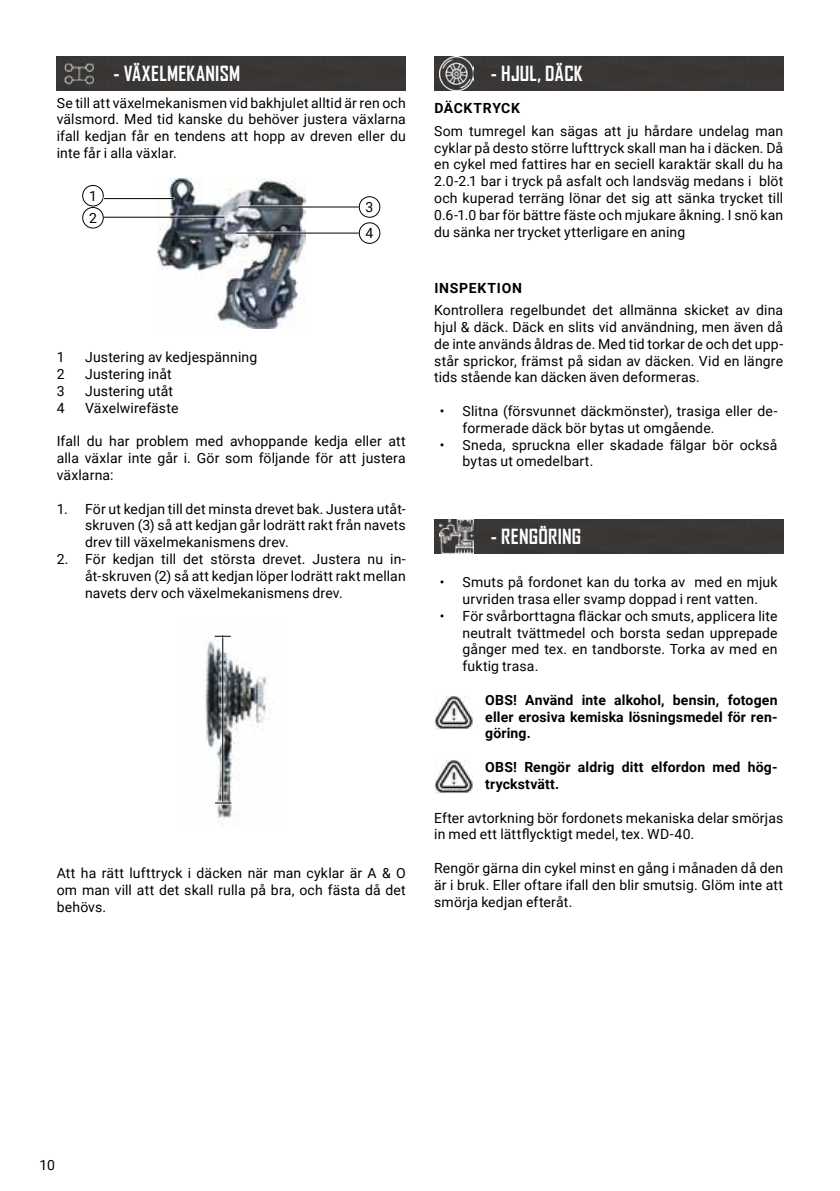
<style>
.page{position:relative;width:840px;height:1191px;background:#fff}
.page>*{position:absolute;margin:0;border:0;box-sizing:border-box;transform-origin:0 0}
.t1{font:700 20px "Agency FB";letter-spacing:.01em;color:#fff}
.t2{font:14px/16.8px "Roboto";letter-spacing:.01em;color:#000;text-align:justify}
.t3{font:700 14px/16.8px "Roboto";letter-spacing:.01em;color:#000;text-align:justify}
.t4{font:700 14px "Roboto";letter-spacing:.05em;color:#000}
.t5{font:700 14px "Roboto";letter-spacing:.04em;color:#000}
</style>
<div class="page">
<div style="left:57px;top:57px;width:348px;height:34px;background:#393635"></div>
<img style="left:62px;top:57px;width:34px;height:34px">
<img style="left:157px;top:178px;width:148px;height:150px">
<img style="left:205px;top:640px;width:62px;height:185px">
<div style="left:82px;top:185px;width:22px;height:21px;border:1px solid #000;border-radius:50%"></div>
<hr style="left:103px;top:197px;width:72px;height:3px;background:#fff;opacity:.58">
<hr style="left:104px;top:198px;width:70px;height:1px;background:#000">
<hr style="left:103px;top:216px;width:122px;height:3px;background:#fff;opacity:.58">
<hr style="left:104px;top:217px;width:120px;height:1px;background:#000">
<hr style="left:237px;top:205px;width:122px;height:3px;background:#fff;opacity:.58">
<hr style="left:238px;top:206px;width:120px;height:1px;background:#000">
<hr style="left:234px;top:231px;width:125px;height:4px;background:#fff;opacity:.58">
<hr style="left:235px;top:233px;width:123px;height:1px;background:#000">
<div style="left:82px;top:207px;width:22px;height:21px;border:1px solid #000;border-radius:50%"></div>
<div style="left:358px;top:196px;width:22px;height:22px;border:1px solid #000;border-radius:50%"></div>
<div style="left:358px;top:222px;width:22px;height:22px;border:1px solid #000;border-radius:50%"></div>
<div style="left:434px;top:57px;width:348px;height:34px;background:#393635"></div>
<img style="left:439px;top:57px;width:34px;height:34px">
<div style="left:434px;top:519px;width:348px;height:34px;background:#393635"></div>
<img style="left:439px;top:519px;width:34px;height:34px">
<hr style="left:221px;top:634px;width:3px;height:169px;background:#fff;opacity:.58">
<hr style="left:222px;top:635px;width:1px;height:167px;background:#000">
<hr style="left:214px;top:801px;width:18px;height:3px;background:#fff;opacity:.58">
<svg style="left:215px;top:802px;width:16px;height:1px"></svg>
<hr style="left:213px;top:634px;width:19px;height:4px;background:#fff;opacity:.58">
<svg style="left:214px;top:636px;width:17px;height:1px"></svg>
<img style="left:434px;top:695px;width:39px;height:34px">
<img style="left:434px;top:759px;width:39px;height:34px">
<h1 class="t1" style="left:113px;top:61px;width:128px">- VÄXELMEKANISM</h1>
<p class="t2" style="left:57px;top:94px;width:350px">Se till att växelmekanismen vid bakhjulet alltid är ren och välsmord. Med tid kanske du behöver justera växlarna ifall kedjan får en tendens att hopp av dreven eller du inte får i alla växlar.</p>
<p class="t2" style="left:89px;top:184px;width:9px;line-height:22px">1<br>2</p>
<p class="t2" style="left:365px;top:194px;width:9px;line-height:26px">3<br>4</p>
<p class="t2" style="left:57px;top:348px;width:9px">1</p>
<p class="t2" style="left:85px;top:348px;width:174px">Justering av kedjespänning</p>
<p class="t2" style="left:57px;top:365px;width:9px">2</p>
<p class="t2" style="left:85px;top:365px;width:88px">Justering inåt</p>
<p class="t2" style="left:57px;top:382px;width:9px">3</p>
<p class="t2" style="left:85px;top:382px;width:89px">Justering utåt</p>
<p class="t2" style="left:57px;top:399px;width:9px">4</p>
<p class="t2" style="left:85px;top:399px;width:95px">Växelwirefäste</p>
<p class="t2" style="left:57px;top:432px;width:350px">Ifall du har problem med avhoppande kedja eller att alla växlar inte går i. Gör som följande för att justera växlarna:</p>
<p class="t2" style="left:85px;top:500px;width:322px;text-indent:-28px">1. För ut kedjan till det minsta drevet bak. Justera utåt&shy;skruven (3) så att kedjan går lodrätt rakt från navets drev till växelmekanismens drev.</p>
<p class="t2" style="left:85px;top:550px;width:322px;text-indent:-28px">2. För kedjan till det största drevet. Justera nu in&shy;åt-skruven (2) så att kedjan löper lodrätt rakt mellan navets derv och växelmekanismens drev.</p>
<p class="t2" style="left:57px;top:864px;width:350px">Att ha rätt lufttryck i däcken när man cyklar är A &amp; O om man vill att det skall rulla på bra, och fästa då det behövs.</p>
<h1 class="t1" style="left:490px;top:61px;width:93px">- HJUL, DÄCK</h1>
<p class="t5" style="left:434px;top:98px;width:87px">DÄCKTRYCK</p>
<p class="t2" style="left:434px;top:122px;width:350px">Som tumregel kan sägas att ju hårdare undelag man cyklar på desto större lufttryck skall man ha i däcken. Då en cykel med fattires har en seciell karaktär skall du ha 2.0-2.1 bar i tryck på asfalt och landsväg medans i blöt och kuperad terräng lönar det sig att sänka trycket till 0.6-1.0 bar för bättre fäste och mjukare åkning. I snö kan du sänka ner trycket ytterligare en aning</p>
<p class="t4" style="left:434px;top:278px;width:89px">INSPEKTION</p>
<p class="t2" style="left:434px;top:301px;width:350px">Kontrollera regelbundet det allmänna skicket av dina hjul &amp; däck. Däck en slits vid användning, men även då de inte används åldras de. Med tid torkar de och det upp&shy;står sprickor, främst på sidan av däcken. Vid en längre tids stående kan däcken även deformeras.</p>
<p class="t2" style="left:462px;top:402px;width:316px;text-indent:-23px">• Slitna (försvunnet däckmönster), trasiga eller de&shy;formerade däck bör bytas ut omgående.</p>
<p class="t2" style="left:462px;top:435px;width:316px;text-indent:-23px">• Sneda, spruckna eller skadade fälgar bör också bytas ut omedelbart.</p>
<h1 class="t1" style="left:490px;top:524px;width:92px">- RENGÖRING</h1>
<p class="t2" style="left:439px;top:573px;width:339px;text-align:center">• Smuts på fordonet kan du torka av med en mjuk urvriden trasa eller svamp doppad i rent vatten.</p>
<p class="t2" style="left:462px;top:607px;width:316px;text-indent:-23px">• För svårborttagna fläckar och smuts, applicera lite neutralt tvättmedel och borsta sedan upprepade gånger med tex. en tandborste. Torka av med en fuktig trasa.</p>
<p class="t3" style="left:485px;top:691px;width:293px">OBS! Använd inte alkohol, bensin, fotogen eller erosiva kemiska lösningsmedel för ren&shy;göring.</p>
<p class="t3" style="left:485px;top:758px;width:293px">OBS! Rengör aldrig ditt elfordon med hög&shy;tryckstvätt.</p>
<p class="t2" style="left:434px;top:808px;width:350px">Efter avtorkning bör fordonets mekaniska delar smörjas in med ett lättflycktigt medel, tex. WD-40.</p>
<p class="t2" style="left:434px;top:859px;width:350px">Rengör gärna din cykel minst en gång i månaden då den är i bruk. Eller oftare ifall den blir smutsig. Glöm inte att smörja kedjan efteråt.</p>
<p class="t2" style="left:40px;top:1156px;width:17px">10</p>
</div>
